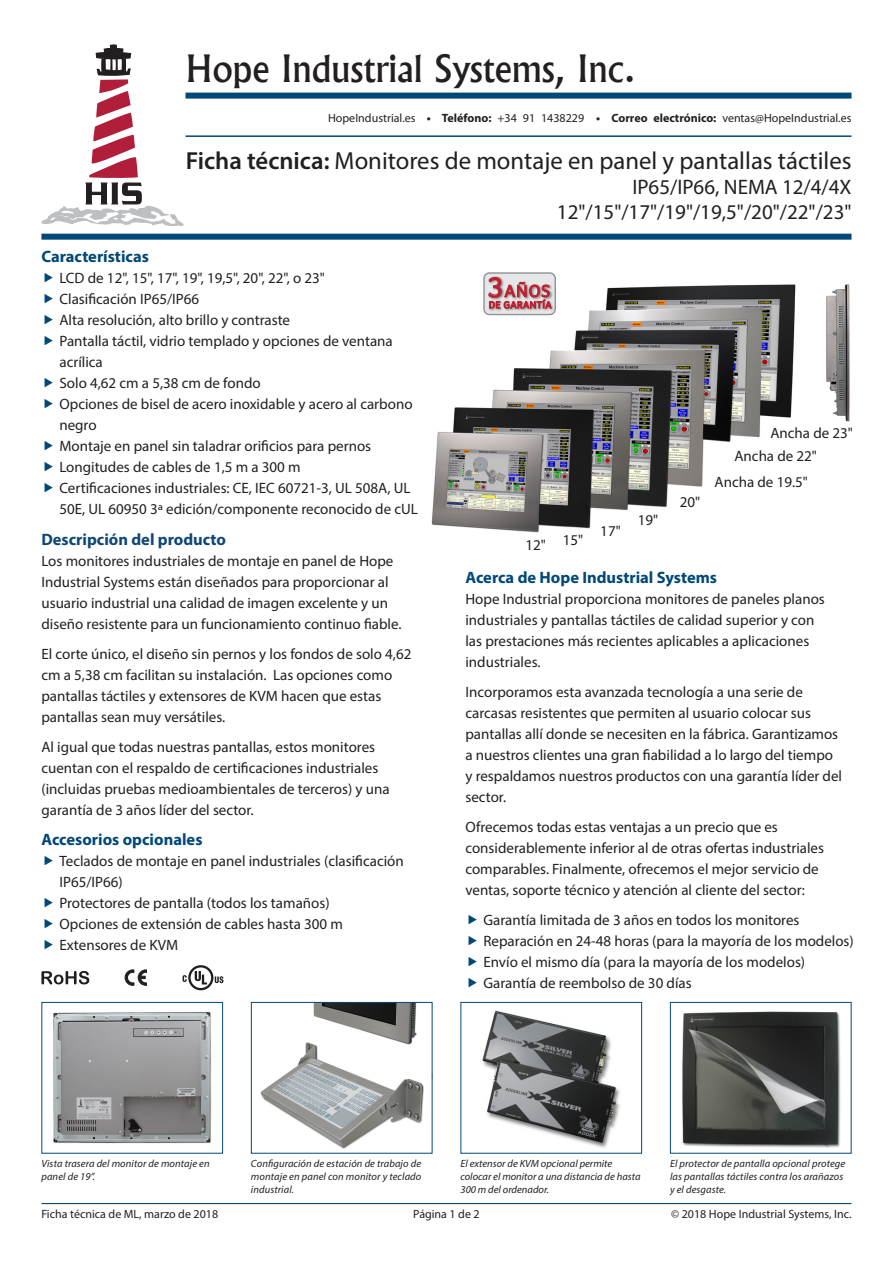
<style>
.page{position:relative;width:893px;height:1263px;background:#fff}
.page>*{position:absolute;margin:0;border:0;box-sizing:border-box;transform-origin:0 0}
.t1{font:500 36px "Albertus";color:#231f20}
.t2{font:28.95px "Foco";color:#be1e2d}
.t3{font:24.75px "Myriad Pro";color:#231f20}
.t4{font:21px "Myriad Pro";color:#231f20}
.t5{font:17.4px "Foco";color:#be1e2d}
.Page_1_Headers{font:700 16.5px "Myriad Pro";color:#004878}
.Page_1_Headers-2{font:700 16.5px "Myriad Pro";color:#0e4776}
.Page_1{font:15px/21px "Myriad Pro";color:#231f20}
.t6{font:12px "Myriad Pro";color:#231f20}
.t7{font:italic 10.5px/12.6px "Myriad Pro";letter-spacing:.01em;color:#231f20}
.s1{font-weight:700}
.s2{font-weight:600}
</style>
<div class="page">
<hr style="left:41px;top:1203px;width:810px;height:1px;background:#0e4776">
<img style="left:260px;top:1004px;width:164px;height:145px">
<div style="left:251px;top:1002px;width:181px;height:151px;border:1px solid #004878"></div>
<img style="left:53px;top:1012px;width:158px;height:132px">
<div style="left:41px;top:1002px;width:182px;height:151px;border:1px solid #004878"></div>
<img style="left:482px;top:1010px;width:138px;height:138px">
<div style="left:460px;top:1002px;width:182px;height:151px;border:1px solid #004878"></div>
<img style="left:682px;top:1011px;width:159px;height:137px">
<div style="left:670px;top:1002px;width:181px;height:151px;border:1px solid #004878"></div>
<div style="left:186px;top:93px;width:665px;height:6px;background:#004878"></div>
<div style="left:41px;top:234px;width:810px;height:6px;background:#004878"></div>
<svg style="left:41px;top:44px;width:145px;height:182px"></svg>
<hr style="left:186px;top:135px;width:665px;height:2px;background:#004878">
<svg style="left:215px;top:976px;width:8px;height:7px"></svg>
<svg style="left:188px;top:965px;width:25px;height:25px"></svg>
<svg style="left:191px;top:967px;width:20px;height:21px"></svg>
<svg style="left:195px;top:971px;width:12px;height:13px"></svg>
<svg style="left:183px;top:975px;width:4px;height:7px"></svg>
<svg style="left:125px;top:970px;width:22px;height:15px"></svg>
<svg style="left:41px;top:971px;width:48px;height:13px"></svg>
<img style="left:431px;top:284px;width:419px;height:249px">
<div style="left:484px;top:273px;width:71px;height:41px;background:#e6e7e8;border-radius:6px"></div>
<div style="left:483px;top:272px;width:73px;height:43px;border:1px solid #929497;border-radius:6px"></div>
<img style="left:552px;top:279px;width:4px;height:18px">
<img style="left:486px;top:297px;width:70px;height:18px">
<img style="left:485px;top:272px;width:24px;height:37px">
<svg style="left:488px;top:276px;width:64px;height:33px"></svg>
<p class="t1" style="left:186px;top:46px;width:452px">Hope Industrial Systems, Inc.</p>
<p class="t6" style="left:328px;top:110px;width:525px">HopeIndustrial.es <span class="s1">• Teléfono:</span> +34 91 1438229 <span class="s1">• Correo electrónico:</span> ventas@HopeIndustrial.es</p>
<p class="t3" style="left:186px;top:145px;width:667px"><span class="s2">Ficha técnica:</span> Monitores de montaje en panel y pantallas táctiles</p>
<p class="t4" style="left:632px;top:174px;width:221px">IP65/IP66, NEMA 12/4/4X</p>
<p class="t4" style="left:557px;top:199px;width:296px">12"/15"/17"/19"/19,5"/20"/22"/23"</p>
<p class="Page_1_Headers" style="left:41px;top:245px;width:109px">Características</p>
<p class="Page_1" style="left:59px;top:267px;width:267px">LCD de 12", 15", 17", 19", 19,5", 20", 22", o 23"</p>
<p class="Page_1" style="left:59px;top:288px;width:141px">Clasificación IP65/IP66</p>
<p class="Page_1" style="left:59px;top:309px;width:232px">Alta resolución, alto brillo y contraste</p>
<p class="Page_1" style="left:59px;top:330px;width:335px">Pantalla táctil, vidrio templado y opciones de ventana acrílica</p>
<p class="Page_1" style="left:59px;top:372px;width:203px">Solo 4,62 cm a 5,38 cm de fondo</p>
<p class="Page_1" style="left:59px;top:393px;width:355px">Opciones de bisel de acero inoxidable y acero al carbono negro</p>
<p class="Page_1" style="left:59px;top:435px;width:313px">Montaje en panel sin taladrar orificios para pernos</p>
<p class="Page_1" style="left:59px;top:456px;width:243px">Longitudes de cables de 1,5 m a 300 m</p>
<p class="Page_1" style="left:59px;top:477px;width:360px">Certificaciones industriales: CE, IEC 60721-3, UL 508A, UL<br>50E, UL 60950 3ª edición/componente reconocido de cUL</p>
<p class="Page_1_Headers-2" style="left:41px;top:528px;width:186px">Descripción del producto</p>
<p class="Page_1" style="left:41px;top:550px;width:362px">Los monitores industriales de montaje en panel de Hope Industrial Systems están diseñados para proporcionar al usuario industrial una calidad de imagen excelente y un diseño resistente para un funcionamiento continuo fiable.</p>
<p class="Page_1" style="left:41px;top:643px;width:371px">El corte único, el diseño sin pernos y los fondos de solo 4,62 cm a 5,38 cm facilitan su instalación. Las opciones como pantallas táctiles y extensores de KVM hacen que estas pantallas sean muy versátiles.</p>
<p class="Page_1" style="left:41px;top:736px;width:350px">Al igual que todas nuestras pantallas, estos monitores cuentan con el respaldo de certificaciones industriales (incluidas pruebas medioambientales de terceros) y una garantía de 3 años líder del sector.</p>
<p class="Page_1_Headers" style="left:41px;top:829px;width:163px">Accesorios opcionales</p>
<p class="Page_1" style="left:59px;top:850px;width:346px">Teclados de montaje en panel industriales (clasificación<br>IP65/IP66)</p>
<p class="Page_1" style="left:59px;top:892px;width:272px">Protectores de pantalla (todos los tamaños)</p>
<p class="Page_1" style="left:59px;top:913px;width:285px">Opciones de extensión de cables hasta 300 m</p>
<p class="Page_1" style="left:59px;top:934px;width:120px">Extensores de KVM</p>
<p class="t2" style="left:488px;top:270px;width:17px">3</p>
<p class="t5" style="left:504px;top:281px;width:47px">AÑOS</p>
<p class="Page_1" style="left:525px;top:534px;width:22px">12"</p>
<p class="Page_1" style="left:563px;top:529px;width:22px">15"</p>
<p class="Page_1" style="left:600px;top:520px;width:22px">17"</p>
<p class="Page_1" style="left:638px;top:509px;width:22px">19"</p>
<p class="Page_1" style="left:680px;top:491px;width:22px">20"</p>
<p class="Page_1" style="left:770px;top:422px;width:84px">Ancha de 23"</p>
<p class="Page_1" style="left:715px;top:472px;width:95px">Ancha de 19.5"</p>
<p class="Page_1" style="left:734px;top:445px;width:84px">Ancha de 22"</p>
<p class="Page_1_Headers" style="left:465px;top:567px;width:253px">Acerca de Hope Industrial Systems</p>
<p class="Page_1" style="left:465px;top:588px;width:361px">Hope Industrial proporciona monitores de paneles planos industriales y pantallas táctiles de calidad superior y con las prestaciones más recientes aplicables a aplicaciones industriales.</p>
<p class="Page_1" style="left:465px;top:681px;width:378px">Incorporamos esta avanzada tecnología a una serie de carcasas resistentes que permiten al usuario colocar sus pantallas allí donde se necesiten en la fábrica. Garantizamos a nuestros clientes una gran fiabilidad a lo largo del tiempo y respaldamos nuestros productos con una garantía líder del sector.</p>
<p class="Page_1" style="left:465px;top:816px;width:360px">Ofrecemos todas estas ventajas a un precio que es considerablemente inferior al de otras ofertas industriales comparables. Finalmente, ofrecemos el mejor servicio de ventas, soporte técnico y atención al cliente del sector:</p>
<p class="Page_1" style="left:483px;top:909px;width:318px">Garantía limitada de 3 años en todos los monitores</p>
<p class="Page_1" style="left:483px;top:930px;width:372px">Reparación en 24-48 horas (para la mayoría de los modelos)</p>
<p class="Page_1" style="left:483px;top:951px;width:323px">Envío el mismo día (para la mayoría de los modelos)</p>
<p class="Page_1" style="left:483px;top:972px;width:210px">Garantía de reembolso de 30 días</p>
<p class="t7" style="left:251px;top:1157px;width:172px;text-align:justify">Configuración de estación de trabajo de montaje en panel con monitor y teclado industrial.</p>
<p class="t7" style="left:41px;top:1157px;width:170px">Vista trasera del monitor de montaje en panel de 19”.</p>
<p class="t7" style="left:460px;top:1157px;width:182px">El extensor de KVM opcional permite colocar el monitor a una distancia de hasta<br>300 m del ordenador.</p>
<p class="t7" style="left:670px;top:1157px;width:177px">El protector de pantalla opcional protege las pantallas táctiles contra los arañazos y el desgaste.</p>
<p class="t6" style="left:41px;top:1206px;width:178px">Ficha técnica de ML, marzo de 2018</p>
<p class="t6" style="left:413px;top:1206px;width:68px">Página 1 de 2</p>
<p class="t6" style="left:671px;top:1206px;width:182px">© 2018 Hope Industrial Systems, Inc.</p>
</div>
